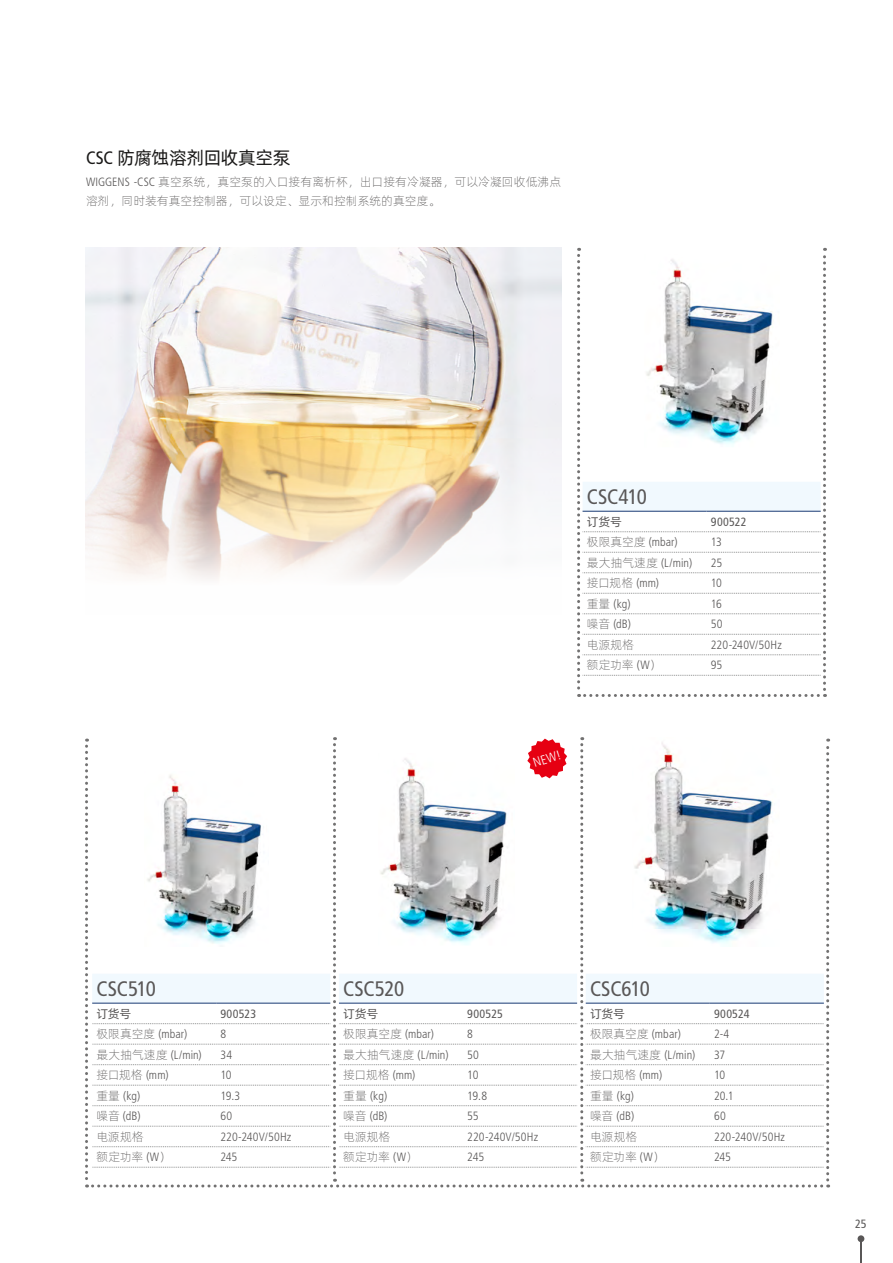
<style>
.page{position:relative;width:893px;height:1263px;background:#fff}
.page>*{position:absolute;margin:0;border:0;box-sizing:border-box;transform-origin:0 0}
.W-正文-无项目符号{font:condensed 21px "Frutiger LT Std";letter-spacing:-.005em;color:#595757}
.W-正文-无项目符号-2{font:18px "Alibaba Pu Hui Ti";letter-spacing:-.01em;color:#191817}
.W-正文-无项目符号-3{font:300 condensed 13.05px "Frutiger LT Std";color:#fff}
.W-正文-无项目符号-4{font:300 condensed 12px "Frutiger LT Std";letter-spacing:.005em;color:#595757}
.W-正文前段距-无项目符号-8{font:300 12px/19.5px "Alibaba Pu Hui Ti";letter-spacing:.005em;color:#595757}
.t1{font:condensed 12px "Frutiger LT Std";letter-spacing:.015em;color:#595757}
.t2{font:12px "Alibaba Pu Hui Ti";letter-spacing:-.02em;color:#595757}
.s1{font-family:"Frutiger LT Std";font-stretch:condensed}
.s2{font-family:"Alibaba Pu Hui Ti";font-stretch:normal}
</style>
<div class="page">
<div style="left:858px;top:1235px;width:6px;height:7px;background:#595757;border-radius:50%"></div>
<hr style="left:860px;top:1241px;width:2px;height:22px;background:#595757">
<img style="left:85px;top:248px;width:476px;height:331px">
<svg style="left:577px;top:248px;width:249px;height:449px"></svg>
<svg style="left:85px;top:737px;width:744px;height:450px"></svg>
<p class="W-正文-无项目符号-2" style="left:86px;top:144px;width:206px"><span class="s1">CSC</span> 防腐蚀溶剂回收真空泵</p>
<p class="W-正文前段距-无项目符号-8" style="left:86px;top:171px;width:477px"><span class="s1">WIGGENS -CSC</span> 真空系统，真空泵的入口接有离析杯，出口接有冷凝器，可以冷凝回收低沸点溶剂，同时装有真空控制器，可以设定、显示和控制系统的真空度。</p>
<p class="W-正文-无项目符号" style="left:587px;top:484px;width:61px">CSC410</p>
<p class="t2" style="left:587px;top:512px;width:36px">订货号</p>
<p class="t1" style="left:711px;top:514px;width:37px">900522</p>
<p class="W-正文-无项目符号-4" style="left:587px;top:535px;width:92px"><span class="s2">极限真空度</span> (mbar)</p>
<p class="W-正文-无项目符号-4" style="left:711px;top:535px;width:13px">13</p>
<p class="W-正文-无项目符号-4" style="left:587px;top:556px;width:107px"><span class="s2">最大抽气速度</span> (L/min)</p>
<p class="W-正文-无项目符号-4" style="left:711px;top:556px;width:13px">25</p>
<p class="W-正文前段距-无项目符号-8" style="left:587px;top:572px;width:74px">接口规格 <span class="s1">(mm)</span></p>
<p class="W-正文-无项目符号-4" style="left:711px;top:576px;width:13px">10</p>
<p class="W-正文-无项目符号-4" style="left:587px;top:597px;width:45px"><span class="s2">重量</span> (kg)</p>
<p class="W-正文-无项目符号-4" style="left:711px;top:597px;width:13px">16</p>
<p class="W-正文-无项目符号-4" style="left:587px;top:617px;width:46px"><span class="s2">噪音</span> (dB)</p>
<p class="W-正文-无项目符号-4" style="left:711px;top:617px;width:13px">50</p>
<p class="W-正文前段距-无项目符号-8" style="left:587px;top:634px;width:49px">电源规格</p>
<p class="W-正文-无项目符号-4" style="left:711px;top:638px;width:72px">220-240V/50Hz</p>
<p class="W-正文前段距-无项目符号-8" style="left:587px;top:655px;width:76px">额定功率 <span class="s1">(W</span>）</p>
<p class="W-正文-无项目符号-4" style="left:711px;top:658px;width:13px">95</p>
<p class="W-正文-无项目符号-3" style="left:531px;top:756px;width:30px;rotate:-18deg">NEW!</p>
<p class="W-正文-无项目符号" style="left:96px;top:976px;width:61px">CSC510</p>
<p class="t2" style="left:96px;top:1004px;width:36px">订货号</p>
<p class="t1" style="left:220px;top:1006px;width:37px">900523</p>
<p class="W-正文-无项目符号-4" style="left:96px;top:1027px;width:92px"><span class="s2">极限真空度</span> (mbar)</p>
<p class="W-正文-无项目符号-4" style="left:220px;top:1027px;width:7px">8</p>
<p class="W-正文-无项目符号-4" style="left:96px;top:1048px;width:107px"><span class="s2">最大抽气速度</span> (L/min)</p>
<p class="W-正文-无项目符号-4" style="left:220px;top:1048px;width:13px">34</p>
<p class="W-正文前段距-无项目符号-8" style="left:96px;top:1064px;width:74px">接口规格 <span class="s1">(mm)</span></p>
<p class="W-正文-无项目符号-4" style="left:220px;top:1068px;width:13px">10</p>
<p class="W-正文-无项目符号-4" style="left:96px;top:1089px;width:45px"><span class="s2">重量</span> (kg)</p>
<p class="W-正文-无项目符号-4" style="left:220px;top:1089px;width:21px">19.3</p>
<p class="W-正文-无项目符号-4" style="left:96px;top:1109px;width:46px"><span class="s2">噪音</span> (dB)</p>
<p class="W-正文-无项目符号-4" style="left:220px;top:1109px;width:13px">60</p>
<p class="W-正文前段距-无项目符号-8" style="left:96px;top:1126px;width:49px">电源规格</p>
<p class="W-正文-无项目符号-4" style="left:220px;top:1130px;width:72px">220-240V/50Hz</p>
<p class="W-正文前段距-无项目符号-8" style="left:96px;top:1146px;width:76px">额定功率 <span class="s1">(W</span>）</p>
<p class="W-正文-无项目符号-4" style="left:220px;top:1150px;width:18px">245</p>
<p class="W-正文-无项目符号" style="left:343px;top:976px;width:63px">CSC520</p>
<p class="t2" style="left:343px;top:1004px;width:36px">订货号</p>
<p class="t1" style="left:467px;top:1006px;width:37px">900525</p>
<p class="W-正文-无项目符号-4" style="left:343px;top:1027px;width:92px"><span class="s2">极限真空度</span> (mbar)</p>
<p class="W-正文-无项目符号-4" style="left:467px;top:1027px;width:7px">8</p>
<p class="W-正文-无项目符号-4" style="left:343px;top:1048px;width:107px"><span class="s2">最大抽气速度</span> (L/min)</p>
<p class="W-正文-无项目符号-4" style="left:467px;top:1048px;width:13px">50</p>
<p class="W-正文前段距-无项目符号-8" style="left:343px;top:1064px;width:74px">接口规格 <span class="s1">(mm)</span></p>
<p class="W-正文-无项目符号-4" style="left:467px;top:1068px;width:13px">10</p>
<p class="W-正文-无项目符号-4" style="left:343px;top:1089px;width:45px"><span class="s2">重量</span> (kg)</p>
<p class="W-正文-无项目符号-4" style="left:467px;top:1089px;width:21px">19.8</p>
<p class="W-正文-无项目符号-4" style="left:343px;top:1109px;width:46px"><span class="s2">噪音</span> (dB)</p>
<p class="W-正文-无项目符号-4" style="left:467px;top:1109px;width:13px">55</p>
<p class="W-正文前段距-无项目符号-8" style="left:343px;top:1126px;width:49px">电源规格</p>
<p class="W-正文-无项目符号-4" style="left:467px;top:1130px;width:72px">220-240V/50Hz</p>
<p class="W-正文前段距-无项目符号-8" style="left:343px;top:1146px;width:76px">额定功率 <span class="s1">(W</span>）</p>
<p class="W-正文-无项目符号-4" style="left:467px;top:1150px;width:18px">245</p>
<p class="W-正文-无项目符号" style="left:590px;top:976px;width:61px">CSC610</p>
<p class="t2" style="left:590px;top:1004px;width:36px">订货号</p>
<p class="t1" style="left:714px;top:1006px;width:37px">900524</p>
<p class="W-正文-无项目符号-4" style="left:590px;top:1027px;width:92px"><span class="s2">极限真空度</span> (mbar)</p>
<p class="W-正文-无项目符号-4" style="left:714px;top:1027px;width:17px">2-4</p>
<p class="W-正文-无项目符号-4" style="left:590px;top:1048px;width:107px"><span class="s2">最大抽气速度</span> (L/min)</p>
<p class="W-正文-无项目符号-4" style="left:714px;top:1048px;width:13px">37</p>
<p class="W-正文前段距-无项目符号-8" style="left:590px;top:1064px;width:74px">接口规格 <span class="s1">(mm)</span></p>
<p class="W-正文-无项目符号-4" style="left:714px;top:1068px;width:13px">10</p>
<p class="W-正文-无项目符号-4" style="left:590px;top:1089px;width:45px"><span class="s2">重量</span> (kg)</p>
<p class="W-正文-无项目符号-4" style="left:714px;top:1089px;width:21px">20.1</p>
<p class="W-正文-无项目符号-4" style="left:590px;top:1109px;width:46px"><span class="s2">噪音</span> (dB)</p>
<p class="W-正文-无项目符号-4" style="left:714px;top:1109px;width:13px">60</p>
<p class="W-正文前段距-无项目符号-8" style="left:590px;top:1126px;width:49px">电源规格</p>
<p class="W-正文-无项目符号-4" style="left:714px;top:1130px;width:72px">220-240V/50Hz</p>
<p class="W-正文前段距-无项目符号-8" style="left:590px;top:1146px;width:76px">额定功率 <span class="s1">(W</span>）</p>
<p class="W-正文-无项目符号-4" style="left:714px;top:1150px;width:18px">245</p>
<p class="t1" style="left:855px;top:1217px;width:13px">25</p>
</div>
